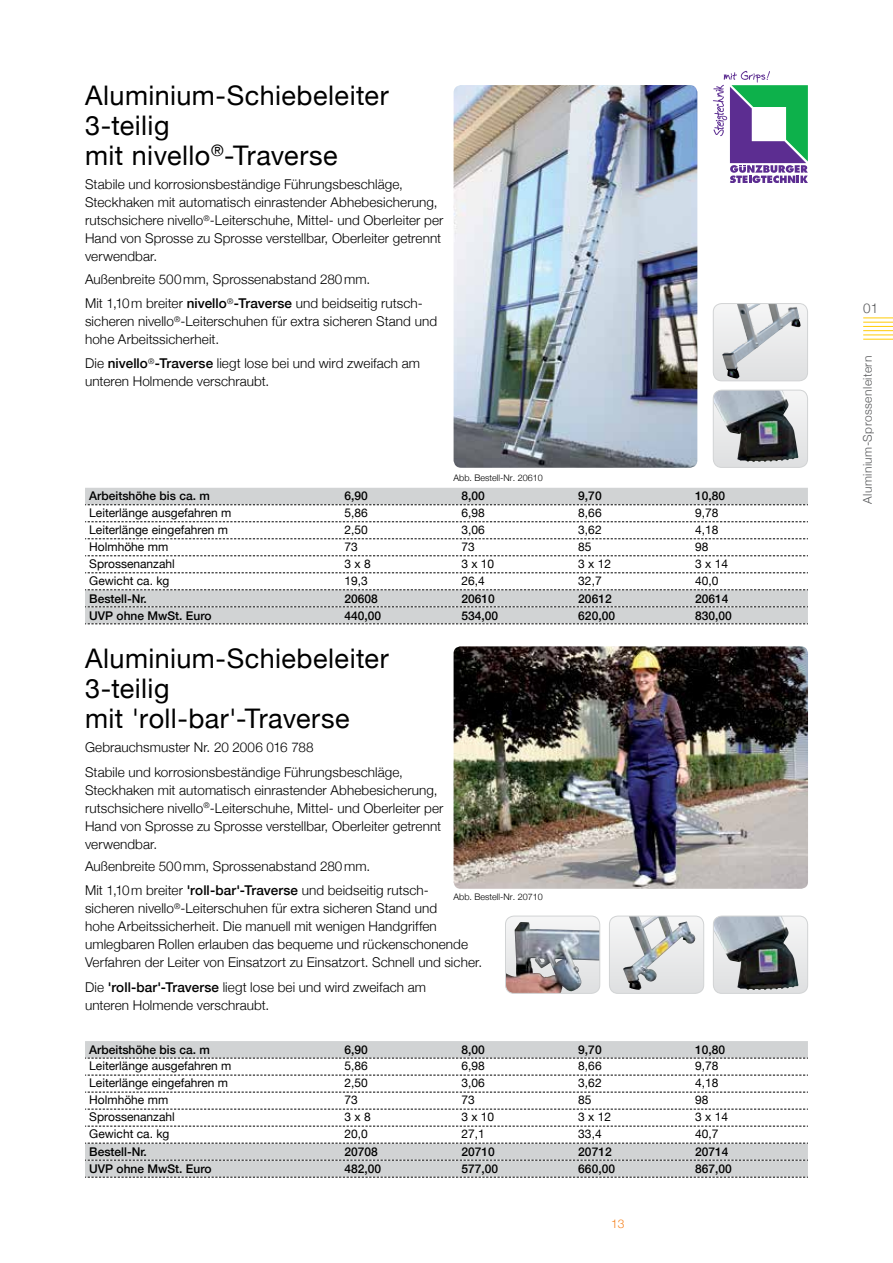
<style>
.page{position:relative;width:893px;height:1263px;background:#fff}
.page>*{position:absolute;margin:0;border:0;box-sizing:border-box;transform-origin:0 0}
.t1{font:27px/30px "Helvetica Neue";letter-spacing:.015em;color:#000}
.t2{font:300 13.5px/18px "Helvetica Neue";letter-spacing:.005em;color:#000}
.t3{font:300 13.5px "Helvetica Neue";color:#58595b}
.t4{font:12px "Helvetica Neue";color:#000}
.t5{font:500 12px "Helvetica Neue LT";color:#000}
.t6{font:300 12px "Helvetica Neue";letter-spacing:.035em;color:#58595b}
.t7{font:300 12px "Helvetica Neue";color:#f58220}
.t8{font:300 9px "Helvetica Neue";color:#000}
.s1{font-family:"Helvetica Neue LT";font-weight:500}
</style>
<div class="page">
<hr style="left:863px;top:318px;width:30px;height:1px;background:#ffcb05">
<hr style="left:863px;top:322px;width:30px;height:1px;background:#ffcb05">
<hr style="left:863px;top:326px;width:30px;height:1px;background:#ffcb05">
<hr style="left:863px;top:330px;width:30px;height:1px;background:#ffcb05">
<hr style="left:863px;top:335px;width:30px;height:1px;background:#ffcb05">
<hr style="left:863px;top:339px;width:30px;height:1px;background:#ffcb05">
<img style="left:454px;top:85px;width:243px;height:383px">
<img style="left:454px;top:646px;width:354px;height:243px">
<svg style="left:713px;top:390px;width:94px;height:77px"></svg>
<img style="left:713px;top:390px;width:85px;height:72px">
<div style="left:713px;top:390px;width:95px;height:78px;border:1px solid #d1d3d4;border-radius:9px"></div>
<svg style="left:713px;top:304px;width:94px;height:77px"></svg>
<img style="left:722px;top:305px;width:79px;height:74px">
<div style="left:713px;top:303px;width:95px;height:78px;border:1px solid #d1d3d4;border-radius:9px"></div>
<svg style="left:609px;top:916px;width:95px;height:77px"></svg>
<img style="left:623px;top:918px;width:73px;height:72px">
<div style="left:609px;top:916px;width:95px;height:78px;border:1px solid #d1d3d4;border-radius:9px"></div>
<svg style="left:505px;top:916px;width:95px;height:6px"></svg>
<img style="left:507px;top:922px;width:93px;height:71px">
<div style="left:505px;top:916px;width:95px;height:78px;border:1px solid #d1d3d4;border-radius:9px"></div>
<svg style="left:714px;top:916px;width:94px;height:77px"></svg>
<img style="left:713px;top:916px;width:85px;height:74px">
<div style="left:713px;top:916px;width:95px;height:78px;border:1px solid #d1d3d4;border-radius:9px"></div>
<svg style="left:85px;top:488px;width:723px;height:135px"></svg>
<svg style="left:85px;top:623px;width:723px;height:1px"></svg>
<svg style="left:85px;top:504px;width:723px;height:1px"></svg>
<svg style="left:85px;top:521px;width:723px;height:1px"></svg>
<svg style="left:85px;top:538px;width:723px;height:1px"></svg>
<svg style="left:85px;top:555px;width:723px;height:1px"></svg>
<svg style="left:85px;top:572px;width:723px;height:1px"></svg>
<svg style="left:85px;top:589px;width:723px;height:1px"></svg>
<svg style="left:85px;top:606px;width:723px;height:1px"></svg>
<svg style="left:85px;top:1041px;width:723px;height:136px"></svg>
<svg style="left:85px;top:1177px;width:723px;height:1px"></svg>
<svg style="left:85px;top:1058px;width:723px;height:1px"></svg>
<svg style="left:85px;top:1075px;width:723px;height:1px"></svg>
<svg style="left:85px;top:1092px;width:723px;height:1px"></svg>
<svg style="left:85px;top:1109px;width:723px;height:1px"></svg>
<svg style="left:85px;top:1126px;width:723px;height:1px"></svg>
<svg style="left:85px;top:1143px;width:723px;height:1px"></svg>
<svg style="left:85px;top:1160px;width:723px;height:1px"></svg>
<svg style="left:713px;top:71px;width:95px;height:112px"></svg>
<h1 class="t1" style="left:85px;top:80px;width:305px">Aluminium-Schiebeleiter<br>3-teilig<br>mit nivello<sup>®</sup>-Traverse</h1>
<p class="t2" style="left:85px;top:175px;width:360px">Stabile und korrosionsbeständige Führungsbeschläge, Steckhaken mit automatisch einrastender Abhebesicherung, rutschsichere nivello<sup>®</sup>-Leiterschuhe, Mittel- und Oberleiter per Hand von Sprosse zu Sprosse verstellbar, Oberleiter getrennt verwendbar.</p>
<p class="t2" style="left:85px;top:266px;width:339px;line-height:24.5px">Außenbreite 500mm, Sprossenabstand 280mm.<br>Mit 1,10m breiter <span class="s1">nivello</span><sup>®</sup><span class="s1">-Traverse</span> und beidseitig rutsch-</p>
<p class="t2" style="left:85px;top:312px;width:354px">sicheren nivello<sup>®</sup>-Leiterschuhen für extra sicheren Stand und hohe Arbeitssicherheit.</p>
<p class="t2" style="left:85px;top:354px;width:337px">Die <span class="s1">nivello</span><sup>®</sup><span class="s1">-Traverse</span> liegt lose bei und wird zweifach am unteren Holmende verschraubt.</p>
<p class="t8" style="left:454px;top:472px;width:91px">Abb. Bestell-Nr. 20610</p>
<p class="t5" style="left:89px;top:489px;width:122px">Arbeitshöhe bis ca. m</p>
<p class="t5" style="left:344px;top:489px;width:25px">6,90</p>
<p class="t5" style="left:461px;top:489px;width:25px">8,00</p>
<p class="t5" style="left:578px;top:489px;width:25px">9,70</p>
<p class="t5" style="left:695px;top:489px;width:32px">10,80</p>
<p class="t4" style="left:89px;top:506px;width:144px">Leiterlänge ausgefahren m</p>
<p class="t4" style="left:344px;top:506px;width:25px">5,86</p>
<p class="t4" style="left:461px;top:506px;width:25px">6,98</p>
<p class="t4" style="left:578px;top:506px;width:25px">8,66</p>
<p class="t4" style="left:695px;top:506px;width:25px">9,78</p>
<p class="t4" style="left:89px;top:523px;width:140px">Leiterlänge eingefahren m</p>
<p class="t4" style="left:344px;top:523px;width:25px">2,50</p>
<p class="t4" style="left:461px;top:523px;width:25px">3,06</p>
<p class="t4" style="left:578px;top:523px;width:25px">3,62</p>
<p class="t4" style="left:695px;top:523px;width:25px">4,18</p>
<p class="t4" style="left:89px;top:540px;width:80px">Holmhöhe mm</p>
<p class="t4" style="left:344px;top:540px;width:15px">73</p>
<p class="t4" style="left:461px;top:540px;width:15px">73</p>
<p class="t4" style="left:578px;top:540px;width:15px">85</p>
<p class="t4" style="left:695px;top:540px;width:15px">98</p>
<p class="t4" style="left:89px;top:557px;width:87px">Sprossenanzahl</p>
<p class="t4" style="left:344px;top:557px;width:28px">3 x 8</p>
<p class="t4" style="left:461px;top:557px;width:34px">3 x 10</p>
<p class="t4" style="left:578px;top:557px;width:34px">3 x 12</p>
<p class="t4" style="left:695px;top:557px;width:34px">3 x 14</p>
<p class="t4" style="left:89px;top:574px;width:82px">Gewicht ca. kg</p>
<p class="t4" style="left:344px;top:574px;width:25px">19,3</p>
<p class="t4" style="left:461px;top:574px;width:25px">26,4</p>
<p class="t4" style="left:578px;top:574px;width:25px">32,7</p>
<p class="t4" style="left:695px;top:574px;width:25px">40,0</p>
<p class="t5" style="left:89px;top:591px;width:59px">Bestell-Nr.</p>
<p class="t5" style="left:344px;top:591px;width:35px">20608</p>
<p class="t5" style="left:461px;top:591px;width:35px">20610</p>
<p class="t5" style="left:578px;top:591px;width:35px">20612</p>
<p class="t5" style="left:695px;top:591px;width:35px">20614</p>
<p class="t5" style="left:89px;top:608px;width:124px">UVP ohne MwSt. Euro</p>
<p class="t5" style="left:344px;top:608px;width:38px">440,00</p>
<p class="t5" style="left:461px;top:608px;width:38px">534,00</p>
<p class="t5" style="left:578px;top:608px;width:38px">620,00</p>
<p class="t5" style="left:695px;top:608px;width:38px">830,00</p>
<h1 class="t1" style="left:85px;top:643px;width:305px">Aluminium-Schiebeleiter<br>3-teilig<br>mit 'roll-bar'-Traverse</h1>
<p class="t2" style="left:85px;top:735px;width:319px;line-height:24.5px">Gebrauchsmuster Nr. 20 2006 016 788<br>Stabile und korrosionsbeständige Führungsbeschläge,</p>
<p class="t2" style="left:85px;top:780px;width:360px">Steckhaken mit automatisch einrastender Abhebesicherung, rutschsichere nivello<sup>®</sup>-Leiterschuhe, Mittel- und Oberleiter per Hand von Sprosse zu Sprosse verstellbar, Oberleiter getrennt verwendbar.</p>
<p class="t2" style="left:85px;top:853px;width:345px;line-height:24.5px">Außenbreite 500mm, Sprossenabstand 280mm.<br>Mit 1,10m breiter <span class="s1">'roll-bar'-Traverse</span> und beidseitig rutsch-</p>
<p class="t2" style="left:85px;top:899px;width:399px">sicheren nivello<sup>®</sup>-Leiterschuhen für extra sicheren Stand und<br>hohe Arbeitssicherheit. Die manuell mit wenigen Handgriffen umlegbaren Rollen erlauben das bequeme und rückenschonende Verfahren der Leiter von Einsatzort zu Einsatzort. Schnell und sicher.</p>
<p class="t2" style="left:85px;top:977px;width:343px">Die <span class="s1">'roll-bar'-Traverse</span> liegt lose bei und wird zweifach am unteren Holmende verschraubt.</p>
<p class="t8" style="left:454px;top:891px;width:91px">Abb. Bestell-Nr. 20710</p>
<p class="t5" style="left:89px;top:1042px;width:122px">Arbeitshöhe bis ca. m</p>
<p class="t5" style="left:344px;top:1042px;width:25px">6,90</p>
<p class="t5" style="left:461px;top:1042px;width:25px">8,00</p>
<p class="t5" style="left:578px;top:1042px;width:25px">9,70</p>
<p class="t5" style="left:695px;top:1042px;width:32px">10,80</p>
<p class="t4" style="left:89px;top:1059px;width:144px">Leiterlänge ausgefahren m</p>
<p class="t4" style="left:344px;top:1059px;width:25px">5,86</p>
<p class="t4" style="left:461px;top:1059px;width:25px">6,98</p>
<p class="t4" style="left:578px;top:1059px;width:25px">8,66</p>
<p class="t4" style="left:695px;top:1059px;width:25px">9,78</p>
<p class="t4" style="left:89px;top:1076px;width:140px">Leiterlänge eingefahren m</p>
<p class="t4" style="left:344px;top:1076px;width:25px">2,50</p>
<p class="t4" style="left:461px;top:1076px;width:25px">3,06</p>
<p class="t4" style="left:578px;top:1076px;width:25px">3,62</p>
<p class="t4" style="left:695px;top:1076px;width:25px">4,18</p>
<p class="t4" style="left:89px;top:1093px;width:80px">Holmhöhe mm</p>
<p class="t4" style="left:344px;top:1093px;width:15px">73</p>
<p class="t4" style="left:461px;top:1093px;width:15px">73</p>
<p class="t4" style="left:578px;top:1093px;width:15px">85</p>
<p class="t4" style="left:695px;top:1093px;width:15px">98</p>
<p class="t4" style="left:89px;top:1110px;width:87px">Sprossenanzahl</p>
<p class="t4" style="left:344px;top:1110px;width:28px">3 x 8</p>
<p class="t4" style="left:461px;top:1110px;width:34px">3 x 10</p>
<p class="t4" style="left:578px;top:1110px;width:34px">3 x 12</p>
<p class="t4" style="left:695px;top:1110px;width:34px">3 x 14</p>
<p class="t4" style="left:89px;top:1127px;width:82px">Gewicht ca. kg</p>
<p class="t4" style="left:344px;top:1127px;width:25px">20,0</p>
<p class="t4" style="left:461px;top:1127px;width:25px">27,1</p>
<p class="t4" style="left:578px;top:1127px;width:25px">33,4</p>
<p class="t4" style="left:695px;top:1127px;width:25px">40,7</p>
<p class="t5" style="left:89px;top:1144px;width:59px">Bestell-Nr.</p>
<p class="t5" style="left:344px;top:1144px;width:35px">20708</p>
<p class="t5" style="left:461px;top:1144px;width:35px">20710</p>
<p class="t5" style="left:578px;top:1144px;width:35px">20712</p>
<p class="t5" style="left:695px;top:1144px;width:35px">20714</p>
<p class="t5" style="left:89px;top:1161px;width:124px">UVP ohne MwSt. Euro</p>
<p class="t5" style="left:344px;top:1161px;width:38px">482,00</p>
<p class="t5" style="left:461px;top:1161px;width:38px">577,00</p>
<p class="t5" style="left:578px;top:1161px;width:38px">660,00</p>
<p class="t5" style="left:695px;top:1161px;width:38px">867,00</p>
<p class="t7" style="left:611px;top:1216px;width:15px">13</p>
<p class="t3" style="left:863px;top:300px;width:17px">01</p>
<p class="t6" style="left:860px;top:504px;width:149px;rotate:-90deg">Aluminium-Sprossenleitern</p>
</div>
